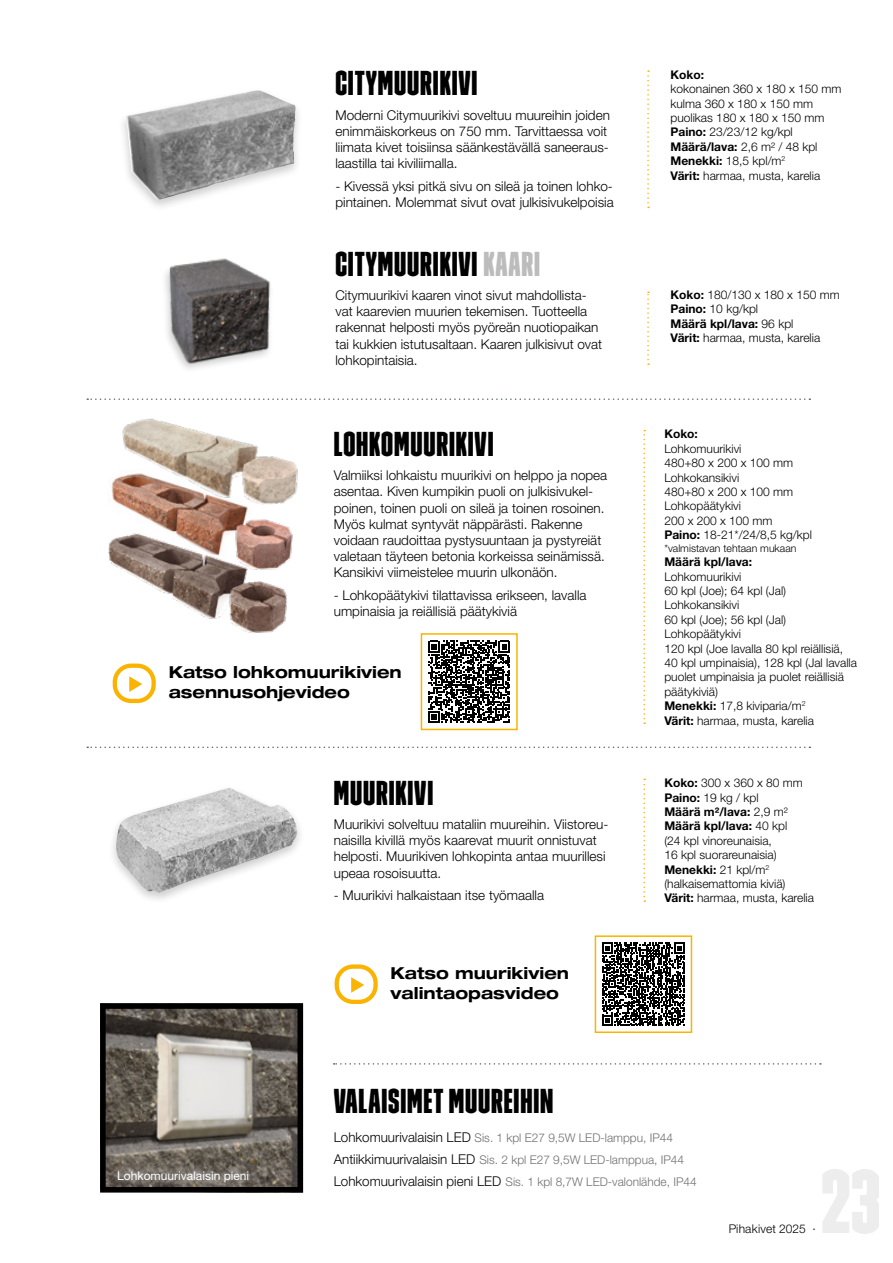
<style>
.page{position:relative;width:893px;height:1263px;background:#fff}
.page>*{position:absolute;margin:0;border:0;box-sizing:border-box;transform-origin:0 0}
.t1{font:34.5px "Trim Poster Extra Compressed";letter-spacing:.025em;color:#000}
.t2{font:700 expanded 16.5px/19.8px "Helvetica Neue LT Std";color:#000}
.t3{font:300 13.5px/16.2px "Helvetica Neue LT Std";color:#000}
.t4{font:300 12px/14.4px "Helvetica Neue LT Std";color:#000}
.t5{font:300 12px/22.2px "Helvetica Neue LT Std";color:#706f6f}
.t6{font:700 12px "Helvetica Neue LT Std";color:#000}
.t7{font:12px "Helvetica Neue LT Std";color:#fff}
.t8{font:300 10.5px "Helvetica Neue LT Std";color:#000}
.s1{color:#bcbcbc}
.s2{font-weight:700}
.s3{font-size:13.5px;color:#000}
</style>
<div class="page">
<svg style="left:334px;top:1063px;width:487px;height:1px"></svg>
<svg style="left:647px;top:70px;width:2px;height:138px"></svg>
<img style="left:126px;top:90px;width:170px;height:110px">
<img style="left:107px;top:1010px;width:189px;height:175px">
<div style="left:100px;top:1003px;width:203px;height:189px;border:6px solid #000"></div>
<div style="left:109px;top:1162px;width:148px;height:27px;background:#fff;opacity:.75"></div>
<svg style="left:87px;top:746px;width:723px;height:2px"></svg>
<svg style="left:87px;top:398px;width:723px;height:2px"></svg>
<svg style="left:643px;top:779px;width:2px;height:123px"></svg>
<img style="left:113px;top:787px;width:186px;height:106px">
<svg style="left:643px;top:430px;width:2px;height:294px"></svg>
<img style="left:140px;top:515px;width:92px;height:4px">
<img style="left:232px;top:515px;width:61px;height:52px">
<img style="left:108px;top:519px;width:158px;height:100px">
<img style="left:216px;top:567px;width:71px;height:66px">
<img style="left:108px;top:398px;width:169px;height:117px">
<img style="left:227px;top:446px;width:71px;height:65px">
<svg style="left:428px;top:641px;width:82px;height:82px"></svg>
<div style="left:421px;top:633px;width:97px;height:97px;border:2px solid #fab400"></div>
<svg style="left:602px;top:942px;width:83px;height:84px"></svg>
<div style="left:595px;top:935px;width:97px;height:98px;border:2px solid #fab400"></div>
<svg style="left:647px;top:291px;width:2px;height:74px"></svg>
<img style="left:165px;top:258px;width:106px;height:109px">
<div style="left:335px;top:964px;width:43px;height:40px;border:4px solid #fab400;border-radius:16px"></div>
<svg style="left:351px;top:977px;width:13px;height:16px"></svg>
<div style="left:113px;top:663px;width:43px;height:40px;border:4px solid #fab400;border-radius:16px"></div>
<svg style="left:129px;top:676px;width:13px;height:16px"></svg>
<h1 class="t1" style="left:335px;top:63px;width:144px">CITYMUURIKIVI</h1>
<p class="t3" style="left:335px;top:106px;width:276px">Moderni Citymuurikivi soveltuu muureihin joiden enimmäiskorkeus on 750 mm. Tarvittaessa voit liimata kivet toisiinsa säänkestävällä saneeraus&shy;laastilla tai kiviliimalla.</p>
<p class="t3" style="left:335px;top:178px;width:280px">- Kivessä yksi pitkä sivu on sileä ja toinen lohko&shy;pintainen. Molemmat sivut ovat julkisivukelpoisia</p>
<h1 class="t1" style="left:335px;top:244px;width:206px">CITYMUURIKIVI <span class="s1">KAARI</span></h1>
<p class="t3" style="left:335px;top:287px;width:268px">Citymuurikivi kaaren vinot sivut mahdollista&shy;vat kaarevien muurien tekemisen. Tuotteella rakennat helposti myös pyöreän nuotiopaikan tai kukkien istutusaltaan. Kaaren julkisivut ovat lohkopintaisia.</p>
<h1 class="t1" style="left:334px;top:424px;width:161px">LOHKOMUURIKIVI</h1>
<p class="t3" style="left:334px;top:467px;width:275px">Valmiiksi lohkaistu muurikivi on helppo ja nopea asentaa. Kiven kumpikin puoli on julkisivukel&shy;poinen, toinen puoli on sileä ja toinen rosoinen.<br>Myös kulmat syntyvät näppärästi. Rakenne voidaan raudoittaa pystysuuntaan ja pystyreiät valetaan täyteen betonia korkeissa seinämissä.<br>Kansikivi viimeistelee muurin ulkonäön.</p>
<p class="t3" style="left:334px;top:587px;width:254px">- Lohkopäätykivi tilattavissa erikseen, lavalla umpinaisia ja reiällisiä päätykiviä</p>
<p class="t2" style="left:169px;top:662px;width:235px">Katso lohkomuurikivien asennusohjevideo</p>
<h1 class="t1" style="left:334px;top:772px;width:101px">MUURIKIVI</h1>
<p class="t3" style="left:334px;top:816px;width:276px">Muurikivi solveltuu mataliin muureihin. Viistoreu&shy;naisilla kivillä myös kaarevat muurit onnistuvat helposti. Muurikiven lohkopinta antaa muurillesi upeaa rosoisuutta.</p>
<p class="t3" style="left:334px;top:887px;width:212px">- Muurikivi halkaistaan itse työmaalla</p>
<p class="t2" style="left:391px;top:963px;width:180px">Katso muurikivien valintaopasvideo</p>
<h1 class="t1" style="left:334px;top:1081px;width:221px">VALAISIMET MUUREIHIN</h1>
<p class="t6" style="left:670px;top:67px;width:35px">Koko:</p>
<p class="t4" style="left:670px;top:82px;width:172px">kokonainen 360 x 180 x 150 mm kulma 360 x 180 x 150 mm puolikas 180 x 180 x 150 mm<br><span class="s2">Paino:</span> 23/23/12 kg/kpl<br><span class="s2">Määrä/lava:</span> 2,6 m² / 48 kpl<br><span class="s2">Menekki:</span> 18,5 kpl/m<sup>2<br></sup><span class="s2">Värit:</span> harmaa, musta, karelia</p>
<p class="t4" style="left:670px;top:287px;width:171px"><span class="s2">Koko:</span> 180/130 x 180 x 150 mm<br><span class="s2">Paino:</span> 10 kg/kpl<br><span class="s2">Määrä kpl/lava:</span> 96 kpl<br><span class="s2">Värit:</span> harmaa, musta, karelia</p>
<p class="t6" style="left:664px;top:427px;width:35px">Koko:</p>
<p class="t4" style="left:664px;top:441px;width:149px">Lohkomuurikivi<br>480+80 x 200 x 100 mm<br>Lohkokansikivi<br>480+80 x 200 x 100 mm<br>Lohkopäätykivi<br>200 x 200 x 100 mm<br><span class="s2">Paino:</span> 18-21*/24/8,5 kg/kpl</p>
<p class="t8" style="left:664px;top:542px;width:134px">*valmistavan tehtaan mukaan</p>
<p class="t6" style="left:664px;top:554px;width:89px">Määrä kpl/lava:</p>
<p class="t4" style="left:664px;top:569px;width:194px">Lohkomuurikivi<br>60 kpl (Joe); 64 kpl (Jal)<br>Lohkokansikivi<br>60 kpl (Joe); 56 kpl (Jal)<br>Lohkopäätykivi<br>120 kpl (Joe lavalla 80 kpl reiällisiä,<br>40 kpl umpinaisia), 128 kpl (Jal lavalla puolet umpinaisia ja puolet reiällisiä päätykiviä)<br><span class="s2">Menekki:</span> 17,8 kiviparia/m<sup>2<br></sup><span class="s2">Värit:</span> harmaa, musta, karelia</p>
<p class="t4" style="left:664px;top:775px;width:151px"><span class="s2">Koko:</span> 300 x 360 x 80 mm<br><span class="s2">Paino:</span> 19 kg / kpl<br><span class="s2">Määrä m²/lava:</span> 2,9 m²<br><span class="s2">Määrä kpl/lava:</span> 40 kpl<br>(24 kpl vinoreunaisia,<br>16 kpl suorareunaisia)<br><span class="s2">Menekki:</span> 21 kpl/m<sup>2 </sup>(halkaisemattomia kiviä)<br><span class="s2">Värit:</span> harmaa, musta, karelia</p>
<p class="t7" style="left:117px;top:1168px;width:134px">Lohkomuurivalaisin pieni</p>
<p class="t5" style="left:334px;top:1126px;width:364px"><span class="s3">Lohkomuurivalaisin LED</span> Sis. 1 kpl E27 9,5W LED-lamppu, IP44<br><span class="s3">Antiikkimuurivalaisin LED</span> Sis. 2 kpl E27 9,5W LED-lamppua, IP44<br><span class="s3">Lohkomuurivalaisin pieni LED</span> Sis. 1 kpl 8,7W LED-valonlähde, IP44</p>
<p class="t4" style="left:729px;top:1221px;width:89px">Pihakivet 2025 ·</p>
</div>
